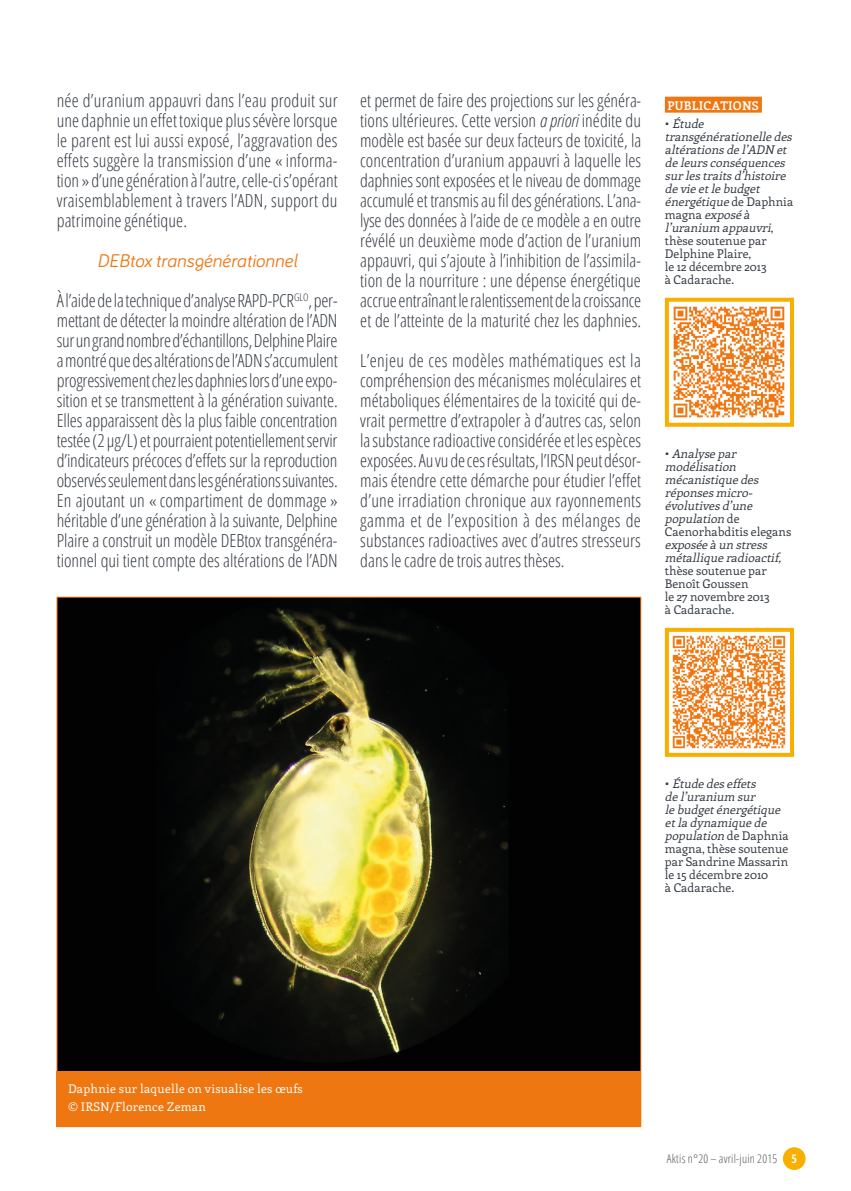
<style>
.page{position:relative;width:851px;height:1191px;background:#fff}
.page>*{position:absolute;margin:0;border:0;box-sizing:border-box;transform-origin:0 0}
.t1{font:italic 19px "Bariol";letter-spacing:.005em;color:#ef7712}
.t2{font:300 condensed 18px/20px "Open Sans";letter-spacing:.005em;color:#333a42;text-align:justify}
.t3{font:italic 12px/13px "Enriqueta";color:#333a42}
.t4{font:12px/13px "Enriqueta";color:#333a42}
.t5{font:12px/18px "Enriqueta";letter-spacing:.02em;color:#fff}
.t6{font:300 condensed 12px "Open Sans";letter-spacing:.02em;color:#575756}
.t7{font:700 12px "Enriqueta";letter-spacing:.02em;color:#fff}
.s1{font-style:italic}
.s2{font-style:normal}
.s3{font-weight:700;color:#fff}
</style>
<div class="page">
<div style="left:782px;top:1147px;width:23px;height:23px;background:#f9af00;border-radius:50%"></div>
<img style="left:59px;top:599px;width:580px;height:472px">
<div style="left:57px;top:1071px;width:584px;height:55px;background:#ef7712"></div>
<div style="left:664px;top:97px;width:97px;height:16px;background:#ef7712"></div>
<img style="left:673px;top:306px;width:112px;height:112px">
<div style="left:664px;top:298px;width:129px;height:129px;border:4px solid #f9af00"></div>
<img style="left:672px;top:635px;width:114px;height:114px">
<div style="left:664px;top:628px;width:129px;height:129px;border:4px solid #f9af00"></div>
<p class="t2" style="left:57px;top:90px;width:282px">née d’uranium appauvri dans l’eau produit sur une daphnie un effet toxique plus sévère lorsque le parent est lui aussi exposé, l’aggravation des effets suggère la transmission d’une « informa&shy;tion » d’une génération à l’autre, celle-ci s’opérant vraisemblablement à travers l’ADN, support du patrimoine génétique.</p>
<p class="t1" style="left:97px;top:247px;width:202px">DEBtox transgénérationnel</p>
<p class="t2" style="left:57px;top:290px;width:282px">À l’aide de la technique d’analyse RAPD-PCR<sup>GLO</sup>, per&shy;mettant de détecter la moindre altération de l’ADN sur un grand nombre d’échantillons, DelphinePlaire a montré que des altérations de l’ADN s’accumulent progressivement chez les daphnies lors d’une expo&shy;sition et se transmettent à la génération suivante.<br>Elles apparaissent dès la plus faible concentration testée (2 µg/L) et pourraient potentiellement servir d’indicateurs précoces d’effets sur la reproduction observés seulement dans les générations suivantes.<br>En ajoutant un « compartiment de dommage » héritable d’une génération à la suivante, Delphine Plaire a construit un modèle DEBtox transgénéra&shy;tionnel qui tient compte des altérations de l’ADN</p>
<p class="t2" style="left:360px;top:90px;width:282px">et permet de faire des projections sur les généra&shy;tions ultérieures. Cette version <span class="s1">a priori</span> inédite du modèle est basée sur deux facteurs de toxicité, la concentration d’uranium appauvri à laquelle les daphnies sont exposées et le niveau de dommage accumulé et transmis au fil des générations. L’ana&shy;lyse des données à l’aide de ce modèle a en outre révélé un deuxième mode d’action de l’uranium appauvri, qui s’ajoute à l’inhibition de l’assimila&shy;tion de la nourriture : une dépense énergétique accrue entraînant le ralentissement de la croissance et de l’atteinte de la maturité chez les daphnies.</p>
<p class="t2" style="left:360px;top:350px;width:282px">L’enjeu de ces modèles mathématiques est la compréhension des mécanismes moléculaires et métaboliques élémentaires de la toxicité qui de&shy;vrait permettre d’extrapoler à d’autres cas, selon la substance radioactive considérée et les espèces exposées. Au vu de ces résultats, l’IRSN peut désor&shy;mais étendre cette démarche pour étudier l’effet d’une irradiation chronique aux rayonnements gamma et de l’exposition à des mélanges de substances radioactives avec d’autres stresseurs dans le cadre de trois autres thèses.</p>
<p class="t7" style="left:667px;top:97px;width:93px">PUBLICATIONS</p>
<p class="t3" style="left:664px;top:116px;width:131px"><span class="s2">•</span> Étude transgénérationelle des altérationsde l’ADN et de leursconséquences surlestraitsd’histoire de vie etle budget énergétique <span class="s2">d e D a p h n i a m a g n a</span> exposé à l’uranium appauvri<span class="s2">, thèse soutenue par<br>Delphine Plaire,<br>le 12 décembre 2013<br>à Cadarache.</span></p>
<p class="t3" style="left:664px;top:446px;width:128px"><span class="s2">•</span> Analyse par modélisation mécanistique des réponsesmicro&shy;évolutivesd’une population <span class="s2">d e<br>Caenorhabditis elegans</span></p>
<p class="t3" style="left:664px;top:537px;width:121px">exposée à un stress métallique radioactif,</p>
<p class="t4" style="left:664px;top:563px;width:106px">thèse soutenue par<br>Benoît Goussen<br>le 27 novembre 2013 à Cadarache<span class="s1">.</span></p>
<p class="t4" style="left:664px;top:776px;width:125px">• <span class="s1">Étude deseffets<br>de l’uranium sur<br>le budgeténergétique etla dynamique de population</span> d e D a p h n i a magna, thèse soutenue par Sandrine Massarin le 15 décembre 2010<br>à Cadarache<span class="s1">.</span></p>
<p class="t5" style="left:68px;top:1079px;width:236px">Daphnie sur laquelle on visualise les œufs © IRSN/Florence Zeman</p>
<p class="t6" style="left:666px;top:1150px;width:132px">Aktis n°20 – avril-juin 2015 <span class="s3">5</span></p>
</div>
